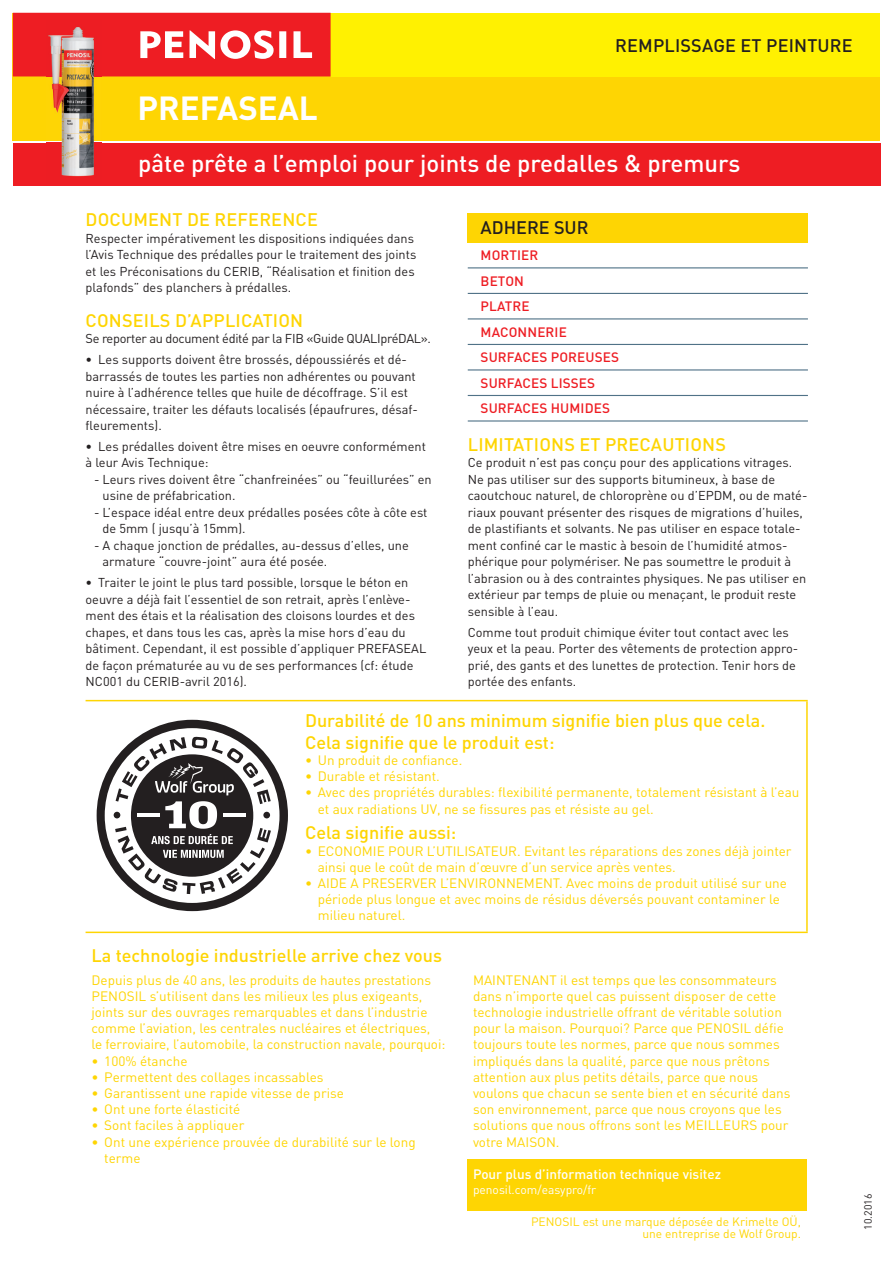
<style>
.page{position:relative;width:893px;height:1263px;background:#fff}
.page>*{position:absolute;margin:0;border:0;box-sizing:border-box;transform-origin:0 0}
.t1{font:700 33px "DIN Pro";color:#fff}
.t2{font:500 24px "DIN Pro";color:#fff}
.t3{font:500 18px/21.6px "DIN Pro";color:#fed503}
.t4{font:500 18px "DIN Pro";letter-spacing:.01em;color:#231f20}
.t5{font:13.5px/16.2px "DIN Pro";color:#fed503}
.t6{font:500 13.5px/25.5px "DIN Pro";letter-spacing:.01em;color:#ee1d23}
.t7{font:500 13.5px "DIN Pro";color:#fff}
.t8{font:12.75px/16.5px "DIN Pro";color:#231f20}
.t9{font:12.75px "DIN Pro";letter-spacing:-.025em;color:#231f20}
.t10{font:12px/12px "DIN Pro";color:#fed503;text-align:right}
.t11{font:12px "DIN Pro";color:#fff}
.t12{font:10.5px "DIN Pro";color:#231f20}
</style>
<div class="page">
<div style="left:13px;top:13px;width:867px;height:127px;background:#fed503"></div>
<div style="left:13px;top:143px;width:867px;height:42px;background:#ee1d23"></div>
<div style="left:468px;top:213px;width:340px;height:29px;background:#fed503"></div>
<hr style="left:468px;top:267px;width:340px;height:1px;background:#507287">
<hr style="left:468px;top:293px;width:340px;height:1px;background:#507287">
<hr style="left:468px;top:318px;width:340px;height:1px;background:#507287">
<hr style="left:468px;top:344px;width:340px;height:1px;background:#507287">
<hr style="left:468px;top:369px;width:340px;height:1px;background:#507287">
<hr style="left:468px;top:395px;width:340px;height:1px;background:#507287">
<hr style="left:468px;top:420px;width:340px;height:2px;background:#507287">
<div style="left:13px;top:13px;width:867px;height:64px;background:#fff101"></div>
<svg style="left:13px;top:13px;width:318px;height:64px;background:#f03d40"></svg>
<img style="left:47px;top:19px;width:54px;height:158px">
<div style="left:467px;top:1159px;width:340px;height:51px;background:#fed503"></div>
<hr style="left:86px;top:700px;width:213px;height:1px;background:#fed503">
<hr style="left:299px;top:700px;width:168px;height:1px;background:#fed503">
<hr style="left:467px;top:700px;width:341px;height:1px;background:#fed503">
<hr style="left:806px;top:701px;width:2px;height:230px;background:#fed503">
<hr style="left:86px;top:931px;width:213px;height:2px;background:#fed503">
<hr style="left:299px;top:931px;width:168px;height:2px;background:#fed503">
<hr style="left:467px;top:931px;width:341px;height:2px;background:#fed503">
<div style="left:97px;top:720px;width:191px;height:191px;background:#231f20;border-radius:50%"></div>
<svg style="left:105px;top:728px;width:174px;height:175px"></svg>
<h3 class="t4" style="left:615px;top:34px;width:239px">REMPLISSAGE ET PEINTURE</h3>
<h1 class="t1" style="left:138px;top:86px;width:182px">PREFASEAL</h1>
<h2 class="t2" style="left:138px;top:148px;width:604px">pâte prête a l’emploi pour joints de predalles &amp; premurs</h2>
<h3 class="t3" style="left:86px;top:209px;width:234px">DOCUMENT DE REFERENCE</h3>
<p class="t8" style="left:86px;top:230px;width:332px">Respecter impérativement les dispositions indiquées dans l’Avis Technique des prédalles pour le traitement des joints et les Préconisations du CERIB, “Réalisation et finition des plafonds” des planchers à prédalles.</p>
<h3 class="t3" style="left:86px;top:309px;width:219px">CONSEILS D’APPLICATION</h3>
<p class="t9" style="left:86px;top:331px;width:347px">Se reporter au document édité par la FIB «Guide QUALIpréDAL».</p>
<p class="t8" style="left:86px;top:351px;width:334px">• Les supports doivent être brossés, dépoussiérés et dé&shy;barrassés de toutes les parties non adhérentes ou pouvant nuire à l’adhérence telles que huile de décoffrage. S’il est nécessaire, traiter les défauts localisés (épaufrures, désaf&shy;fleurements).</p>
<p class="t8" style="left:86px;top:438px;width:342px">• Les prédalles doivent être mises en oeuvre conformément à leur Avis Technique:</p>
<p class="t8" style="left:103px;top:471px;width:331px;text-indent:-9px">- Leurs rives doivent être “chanfreinées” ou “feuillurées” en usine de préfabrication.</p>
<p class="t8" style="left:103px;top:504px;width:326px;text-indent:-9px">- L’espace idéal entre deux prédalles posées côte à côte est de 5mm ( jusqu’à 15mm).</p>
<p class="t8" style="left:103px;top:537px;width:308px;text-indent:-9px">- A chaque jonction de prédalles, au-dessus d’elles, une armature “couvre-joint” aura été posée.</p>
<p class="t8" style="left:86px;top:574px;width:342px">• Traiter le joint le plus tard possible, lorsque le béton en oeuvre a déjà fait l’essentiel de son retrait, après l’enlève&shy;ment des étais et la réalisation des cloisons lourdes et des chapes, et dans tous les cas, après la mise hors d’eau du bâtiment. Cependant, il est possible d’appliquer PREFASEAL de façon prématurée au vu de ses performances (cf: étude NC001 du CERIB-avril 2016).</p>
<h3 class="t4" style="left:480px;top:216px;width:110px">ADHERE SUR</h3>
<p class="t6" style="left:481px;top:242px;width:140px">MORTIER<br>BETON<br>PLATRE<br>MACONNERIE<br>SURFACES POREUSES<br>SURFACES LISSES<br>SURFACES HUMIDES</p>
<h3 class="t3" style="left:468px;top:433px;width:260px">LIMITATIONS ET PRECAUTIONS</h3>
<p class="t8" style="left:468px;top:454px;width:341px">Ce produit n’est pas conçu pour des applications vitrages.<br>Ne pas utiliser sur des supports bitumineux, à base de caoutchouc naturel, de chloroprène ou d’EPDM, ou de maté&shy;riaux pouvant présenter des risques de migrations d’huiles, de plastifiants et solvants. Ne pas utiliser en espace totale&shy;ment confiné car le mastic à besoin de l’humidité atmos&shy;phérique pour polymériser. Ne pas soumettre le produit à l’abrasion ou à des contraintes physiques. Ne pas utiliser en extérieur par temps de pluie ou menaçant, le produit reste sensible à l’eau.</p>
<p class="t8" style="left:468px;top:623px;width:332px">Comme tout produit chimique éviter tout contact avec les yeux et la peau. Porter des vêtements de protection appro&shy;prié, des gants et des lunettes de protection. Tenir hors de portée des enfants.</p>
<h3 class="t3" style="left:305px;top:709px;width:462px">Durabilité de 10 ans minimum signifie bien plus que cela.<br>Cela signifie que le produit est:</h3>
<p class="t5" style="left:305px;top:752px;width:159px">• Un produit de confiance.</p>
<p class="t5" style="left:305px;top:768px;width:136px">• Durable et résistant.</p>
<p class="t5" style="left:318px;top:784px;width:483px;text-indent:-13px">• Avec des propriétés durables: flexibilité permanente, totalement résistant à l’eau et aux radiations UV, ne se fissures pas et résiste au gel.</p>
<h3 class="t3" style="left:305px;top:822px;width:153px">Cela signifie aussi:</h3>
<p class="t5" style="left:318px;top:842px;width:475px;text-indent:-13px">• ECONOMIE POUR L’UTILISATEUR. Evitant les réparations des zones déjà jointer ainsi que le coût de main d’œuvre d’un service après ventes.</p>
<p class="t5" style="left:318px;top:875px;width:471px;text-indent:-13px">• AIDE A PRESERVER L’ENVIRONNEMENT. Avec moins de produit utilisé sur une période plus longue et avec moins de résidus déversés pouvant contaminer le milieu naturel.</p>
<h3 class="t3" style="left:92px;top:944px;width:352px">La technologie industrielle arrive chez vous</h3>
<p class="t5" style="left:92px;top:971px;width:355px">Depuis plus de 40 ans, les produits de hautes prestations PENOSIL s’utilisent dans les milieux les plus exigeants, joints sur des ouvrages remarquables et dans l’industrie comme l’aviation, les centrales nucléaires et électriques,<br>le ferroviaire, l’automobile, la construction navale, pourquoi:</p>
<p class="t5" style="left:92px;top:1052px;width:98px">• 100% étanche</p>
<p class="t5" style="left:92px;top:1068px;width:233px">• Permettent des collages incassables</p>
<p class="t5" style="left:92px;top:1085px;width:254px">• Garantissent une rapide vitesse de prise</p>
<p class="t5" style="left:92px;top:1101px;width:150px">• Ont une forte élasticité</p>
<p class="t5" style="left:92px;top:1117px;width:154px">• Sont faciles à appliquer</p>
<p class="t5" style="left:104px;top:1133px;width:313px;text-indent:-13px">• Ont une expérience prouvée de durabilité sur le long terme</p>
<p class="t5" style="left:473px;top:971px;width:319px">MAINTENANT il est temps que les consommateurs dans n’importe quel cas puissent disposer de cette technologie industrielle offrant de véritable solution pour la maison. Pourquoi? Parce que PENOSIL défie toujours toute les normes, parce que nous sommes impliqués dans la qualité, parce que nous prêtons attention aux plus petits détails, parce que nous voulons que chacun se sente bien et en sécurité dans son environnement, parce que nous croyons que les solutions que nous offrons sont les MEILLEURS pour votre MAISON.</p>
<p class="t7" style="left:473px;top:1165px;width:250px">Pour plus d’information technique visitez</p>
<p class="t11" style="left:473px;top:1181px;width:125px">penosil.com/easypro/fr</p>
<p class="t10" style="left:531px;top:1215px;width:271px">PENOSIL est une marque déposée de Krimelte OÜ, une entreprise de Wolf Group.</p>
<p class="t12" style="left:861px;top:1229px;width:37px;rotate:-90deg">10.2016</p>
</div>
